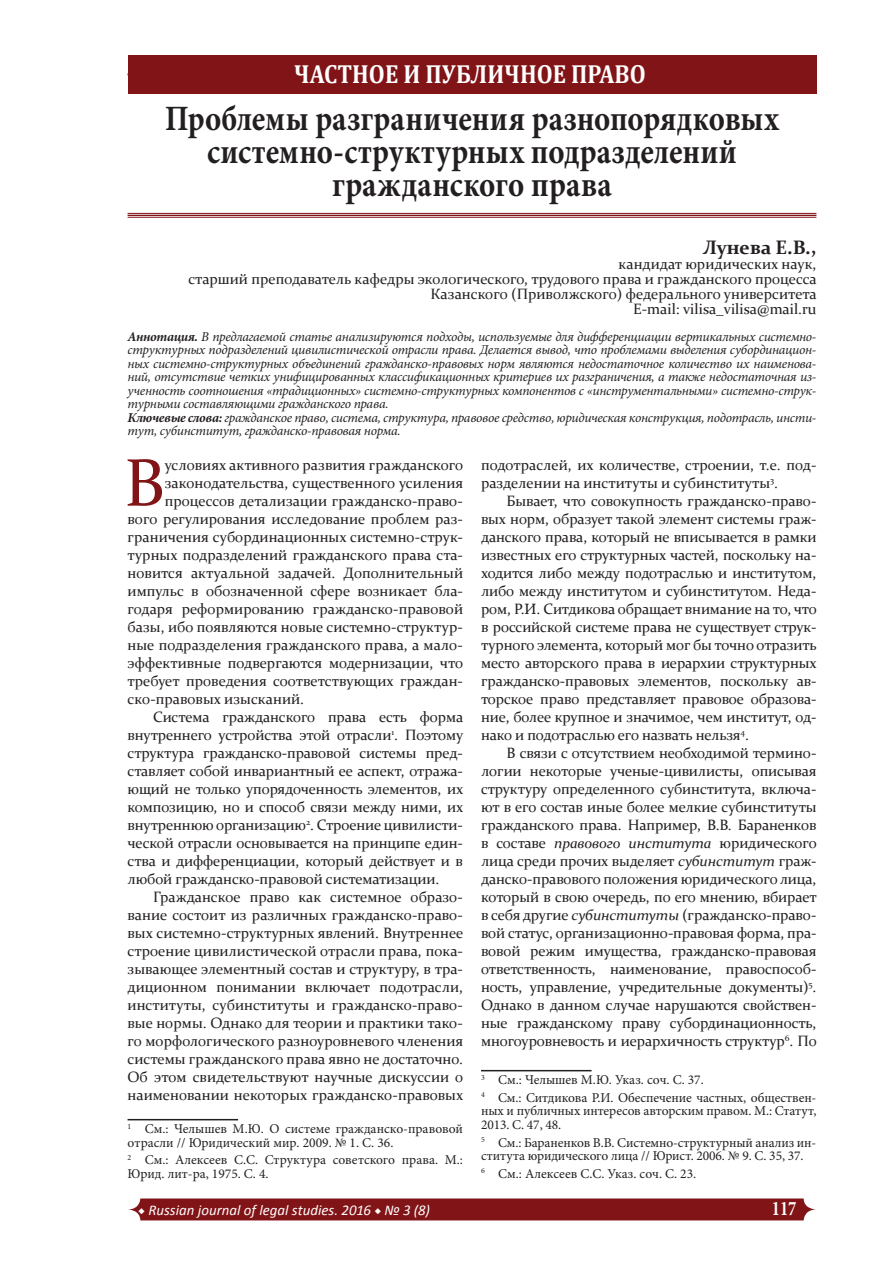
<style>
.page{position:relative;width:893px;height:1263px;background:#fff}
.page>*{position:absolute;margin:0;border:0;box-sizing:border-box;transform-origin:0 0}
.t1{font:67.65px "Constantia";color:#811417}
.Рубрика{font:700 35.7px/33px "Minion Pro";letter-spacing:.005em;color:#231f20;text-align:center;scale:.86 1}
.t2{font:700 26.25px "Cambria";color:#fff;scale:.88 1}
.t3{font:700 20.7px "Minion Pro";color:#fff;scale:.8 1}
.t4{font:700 19.5px "Constantia";color:#231f20}
.t5{font:15px/18px "Constantia";color:#231f20;text-align:justify}
.t6{font:italic 14.85px "Calibri";color:#fff}
.t7{font:italic 13.5px/13.5px "Minion Pro";letter-spacing:-.02em;color:#231f20;text-align:justify}
.t8{font:13.5px/13.5px "Minion Pro";color:#231f20}
.s1{font-weight:700}
.s2{font-style:italic}
.s3{font-family:"Minion Pro";font-weight:700;font-style:normal}
</style>
<div class="page">
<svg style="left:128px;top:1198px;width:688px;height:22px;background:#871f22"></svg>
<div style="left:128px;top:55px;width:688px;height:39px;background:#811417"></div>
<hr style="left:128px;top:217px;width:688px;height:1px;background:#811417">
<hr style="left:128px;top:215px;width:688px;height:1px;background:#811417">
<hr style="left:128px;top:213px;width:688px;height:1px;background:#811417">
<hr style="left:128px;top:1119px;width:110px;height:1px;background:#231f20">
<hr style="left:481px;top:1070px;width:111px;height:1px;background:#231f20">
<h3 class="t2" style="left:294px;top:55px;width:401px">ЧАСТНОЕ И ПУБЛИЧНОЕ ПРАВО</h3>
<p class="Рубрика" style="left:165px;top:102px;width:715px">Проблемы разграничения разнопорядковых системно-структурных подразделений гражданского права</p>
<p class="t4" style="left:703px;top:233px;width:115px">Лунева Е.В.,</p>
<p class="t5" style="left:188px;top:255px;width:630px;line-height:15px;text-align:right">кандидат юридических наук,<br>старший преподаватель кафедры экологического, трудового права и гражданского процесса<br>Казанского (Приволжского) федерального университета</p>
<p class="t5" style="left:633px;top:299px;width:185px">E-mail: vilisa_vilisa@mail.ru</p>
<p class="t7" style="left:128px;top:329px;width:690px"><span class="s1">Аннотация.</span> В предлагаемой статье анализируются подходы, используемые для дифференциации вертикальных системно&shy;структурных подразделений цивилистической отрасли права. Делается вывод, что проблемами выделения субординацион&shy;ных системно-структурных объединений гражданско-правовых норм являются недостаточное количество их наименова&shy;ний, отсутствие четких унифицированных классификационных критериев их разграничения, а также недостаточная из&shy;ученность соотношения «традиционных» системно-структурных компонентов с «инструментальными» системно-струк&shy;турными составляющими гражданского права.</p>
<p class="t7" style="left:128px;top:410px;width:690px"><span class="s1">Ключевые слова:</span> гражданское право, система, структура, правовое средство, юридическая конструкция, подотрасль, инсти&shy;тут, субинститут, гражданско-правовая норма.</p>
<p class="t1" style="left:124px;top:437px;width:42px">В</p>
<p class="t5" style="left:165px;top:455px;width:300px">условиях активного развития гражданского</p>
<p class="t5" style="left:481px;top:455px;width:337px">подотраслей, их количестве, строении, т.е. под&shy;разделении на институты и субинституты<sup>3</sup>.</p>
<p class="t5" style="left:481px;top:491px;width:337px;text-indent:26px">Бывает, что совокупность гражданско-право&shy;вых норм, образует такой элемент системы граж&shy;данского права, который не вписывается в рамки известных его структурных частей, поскольку на&shy;ходится либо между подотраслью и институтом, либо между институтом и субинститутом. Неда&shy;ром, Р.И. Ситдикова обращает внимание на то, что в российской системе права не существует струк&shy;турного элемента, который мог бы точно отразить место авторского права в иерархии структурных гражданско-правовых элементов, поскольку ав&shy;торское право представляет правовое образова&shy;ние, более крупное и значимое, чем институт, од&shy;нако и подотраслью его назвать нельзя<sup>4</sup>.</p>
<p class="t5" style="left:481px;top:743px;width:337px;text-indent:26px">В связи с отсутствием необходимой термино&shy;логии некоторые ученые-цивилисты, описывая структуру определенного субинститута, включа&shy;ют в его состав иные более мелкие субинституты гражданского права. Например, В.В. Бараненков в составе <span class="s2">правового института</span> юридического лица среди прочих выделяет <span class="s2">субинститут</span> граж&shy;данско-правового положения юридического лица, который в свою очередь, по его мнению, вбирает в себя другие <span class="s2">субинституты</span> (гражданско-право&shy;вой статус, организационно-правовая форма, пра&shy;вовой режим имущества, гражданско-правовая ответственность, наименование, правоспособ&shy;ность, управление, учредительные документы)<sup>5</sup>.<br>Однако в данном случае нарушаются свойствен&shy;ные гражданскому праву субординационность, многоуровневость и иерархичность структур<sup>6</sup>. По</p>
<p class="t8" style="left:481px;top:1073px;width:224px"><sup>3</sup> См.: Челышев М.Ю. Указ. соч. С. 37.</p>
<p class="t8" style="left:481px;top:1091px;width:337px;text-align:justify"><sup>4</sup> См.: Ситдикова Р.И. Обеспечение частных, обществен&shy;ных и публичных интересов авторским правом. М.: Статут, 2013. С. 47, 48.</p>
<p class="t8" style="left:481px;top:1136px;width:337px"><sup>5</sup> См.: Бараненков В.В. Системно-структурный анализ ин&shy;ститута юридического лица // Юрист. 2006. № 9. С. 35, 37.</p>
<p class="t8" style="left:481px;top:1167px;width:217px"><sup>6</sup> См.: Алексеев С.С. Указ. соч. С. 23.</p>
<p class="t5" style="left:165px;top:473px;width:300px">законодательства, существенного усиления</p>
<p class="t5" style="left:165px;top:491px;width:300px">процессов детализации гражданско-право-</p>
<p class="t5" style="left:128px;top:509px;width:337px">вого регулирования исследование проблем раз-</p>
<p class="t5" style="left:128px;top:527px;width:337px">граничения субординационных системно-струк-</p>
<p class="t5" style="left:128px;top:545px;width:337px">турных подразделений гражданского права ста-</p>
<p class="t5" style="left:128px;top:563px;width:337px">новится актуальной задачей. Дополнительный</p>
<p class="t5" style="left:128px;top:581px;width:337px">импульс в обозначенной сфере возникает бла-</p>
<p class="t5" style="left:128px;top:599px;width:337px">годаря реформированию гражданско-правовой</p>
<p class="t5" style="left:128px;top:617px;width:337px">базы, ибо появляются новые системно-структур-</p>
<p class="t5" style="left:128px;top:635px;width:337px">ные подразделения гражданского права, а мало-</p>
<p class="t5" style="left:128px;top:653px;width:337px">эффективные подвергаются модернизации, что</p>
<p class="t5" style="left:128px;top:671px;width:337px">требует проведения соответствующих граждан-</p>
<p class="t5" style="left:128px;top:689px;width:178px">ско-правовых изысканий.</p>
<p class="t5" style="left:128px;top:707px;width:337px;text-indent:26px">Система гражданского права есть форма внутреннего устройства этой отрасли<sup>1</sup>. Поэтому структура гражданско-правовой системы пред&shy;ставляет собой инвариантный ее аспект, отража&shy;ющий не только упорядоченность элементов, их композицию, но и способ связи между ними, их внутреннюю организацию<sup>2</sup>. Строение цивилисти&shy;ческой отрасли основывается на принципе един&shy;ства и дифференциации, который действует и в любой гражданско-правовой систематизации.</p>
<p class="t5" style="left:128px;top:887px;width:337px;text-indent:26px">Гражданское право как системное образо&shy;вание состоит из различных гражданско-право&shy;вых системно-структурных явлений. Внутреннее строение цивилистической отрасли права, пока&shy;зывающее элементный состав и структуру, в тра&shy;диционном понимании включает подотрасли, институты, субинституты и гражданско-право&shy;вые нормы. Однако для теории и практики тако&shy;го морфологического разноуровневого членения системы гражданского права явно не достаточно.<br>Об этом свидетельствуют научные дискуссии о наименовании некоторых гражданско-правовых</p>
<p class="t8" style="left:128px;top:1122px;width:337px"><sup>1</sup> См.: Челышев М.Ю. О системе гражданско-правовой отрасли // Юридический мир. 2009. № 1. С. 36.</p>
<p class="t8" style="left:128px;top:1153px;width:337px"><sup>2</sup> См.: Алексеев С.С. Структура советского права. М.:<br>Юрид. лит-ра, 1975. С. 4.</p>
<p class="t6" style="left:138px;top:1200px;width:294px"><span class="s3">◆</span> Russian journal of legal studies. 2016 <span class="s3">◆</span> № 3 (8)</p>
<h3 class="t3" style="left:772px;top:1194px;width:32px">117</h3>
</div>
